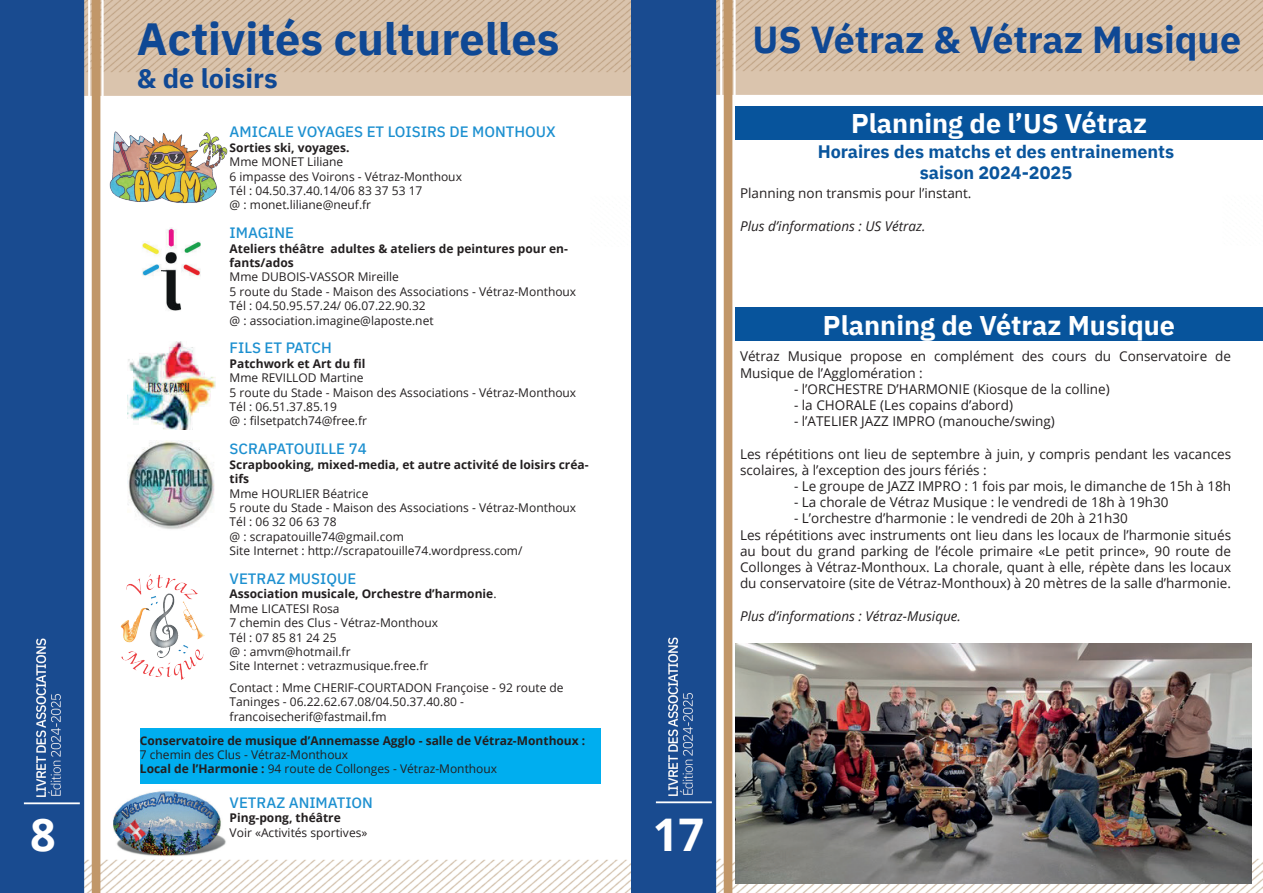
<style>
.page{position:relative;width:1263px;height:893px;background:#fff}
.page>*{position:absolute;margin:0;border:0;box-sizing:border-box;transform-origin:0 0}
.t1{font:700 45px "IBM Plex Sans";color:#0f4894}
.t2{font:700 45px "Open Sans";color:#fff}
.t3{font:700 37.5px "IBM Plex Sans";color:#0f4894}
.t4{font:700 27px "IBM Plex Sans";color:#fff}
.t5{font:700 27px "IBM Plex Sans";color:#0f4894}
.t6{font:700 18px/21.6px "IBM Plex Sans";color:#09559d;text-align:center}
.t7{font:500 15px "IBM Plex Sans";color:#1d90d0}
.t8{font:13.5px/16.2px "Open Sans";color:#231f20}
.t9{font:italic 13.5px "Open Sans";color:#231f20}
.t10{font:12px/14.4px "Open Sans";color:#231f20}
.t11{font:700 12px/14.4px "Open Sans";color:#231f20}
.s1{font-weight:700}
</style>
<div class="page">
<img style="left:0;top:0;width:1263px;height:893px">
<img style="left:109px;top:571px;width:108px;height:110px">
<img style="left:127px;top:341px;width:89px;height:89px">
<img style="left:127px;top:441px;width:90px;height:90px">
<img style="left:140px;top:227px;width:63px;height:85px">
<img style="left:106px;top:126px;width:124px;height:78px">
<div style="left:140px;top:728px;width:461px;height:56px;background:#00aeef"></div>
<img style="left:106px;top:788px;width:121px;height:68px">
<div style="left:735px;top:106px;width:528px;height:34px;background:#07549c"></div>
<div style="left:735px;top:308px;width:528px;height:33px;background:#07549c"></div>
<img style="left:735px;top:644px;width:517px;height:239px">
<h1 class="t2" style="left:30px;top:803px;width:27px">8</h1>
<h1 class="t1" style="left:137px;top:4px;width:424px">Activités culturelles</h1>
<h3 class="t5" style="left:137px;top:57px;width:142px">&amp; de loisirs</h3>
<p class="t7" style="left:230px;top:120px;width:327px">AMICALE VOYAGES ET LOISIRS DE MONTHOUX</p>
<p class="t11" style="left:230px;top:140px;width:121px">Sorties ski, voyages.</p>
<p class="t10" style="left:230px;top:154px;width:234px">Mme MONET Liliane<br>6 impasse des Voirons - Vétraz-Monthoux<br>Tél : 04.50.37.40.14/06 83 37 53 17<br>@ : monet.liliane@neuf.fr</p>
<p class="t7" style="left:230px;top:221px;width:66px">IMAGINE</p>
<p class="t11" style="left:230px;top:241px;width:340px">Ateliers théâtre adultes &amp; ateliers de peintures pour en&shy;fants/ados</p>
<p class="t10" style="left:230px;top:270px;width:348px">Mme DUBOIS-VASSOR Mireille<br>5 route du Stade - Maison des Associations - Vétraz-Monthoux Tél : 04.50.95.57.24/ 06.07.22.90.32<br>@ : association.imagine@laposte.net</p>
<p class="t7" style="left:230px;top:336px;width:104px">FILS ET PATCH</p>
<p class="t11" style="left:230px;top:356px;width:137px">Patchwork et Art du fil</p>
<p class="t10" style="left:230px;top:370px;width:348px">Mme REVILLOD Martine<br>5 route du Stade - Maison des Associations - Vétraz-Monthoux<br>Tél : 06.51.37.85.19<br>@ : filsetpatch74@free.fr</p>
<p class="t7" style="left:230px;top:437px;width:139px">SCRAPATOUILLE 74</p>
<p class="t11" style="left:230px;top:457px;width:360px">Scrapbooking, mixed-media, et autre activité de loisirs créa&shy;tifs</p>
<p class="t10" style="left:230px;top:486px;width:348px">Mme HOURLIER Béatrice<br>5 route du Stade - Maison des Associations - Vétraz-Monthoux Tél : 06 32 06 63 78<br>@ : scrapatouille74@gmail.com<br>Site Internet : http://scrapatouille74.wordpress.com/</p>
<p class="t7" style="left:230px;top:567px;width:128px">VETRAZ MUSIQUE</p>
<p class="t10" style="left:230px;top:586px;width:268px"><span class="s1">Association musicale, Orchestre d’harmonie</span>.<br>Mme LICATESI Rosa<br>7 chemin des Clus - Vétraz-Monthoux<br>Tél : 07 85 81 24 25<br>@ : amvm@hotmail.fr<br>Site Internet : vetrazmusique.free.fr</p>
<p class="t10" style="left:230px;top:680px;width:336px">Contact : Mme CHERIF-COURTADON Françoise - 92 route de<br>Taninges - 06.22.62.67.08/04.50.37.40.80 - francoisecherif@fastmail.fm</p>
<p class="t11" style="left:140px;top:733px;width:447px">Conservatoire de musique d’Annemasse Agglo - salle de Vétraz-Monthoux :</p>
<p class="t10" style="left:140px;top:747px;width:359px">7 chemin des Clus - Vétraz-Monthoux<br><span class="s1">Local de l’Harmonie :</span> 94 route de Collonges - Vétraz-Monthoux</p>
<p class="t7" style="left:230px;top:791px;width:145px">VETRAZ ANIMATION</p>
<p class="t11" style="left:230px;top:810px;width:113px">Ping-pong, théâtre</p>
<p class="t10" style="left:230px;top:825px;width:139px">Voir «Activités sportives»</p>
<h2 class="t3" style="left:752px;top:9px;width:490px">US Vétraz &amp; Vétraz Musique</h2>
<h3 class="t4" style="left:851px;top:102px;width:297px">Planning de l’US Vétraz</h3>
<h3 class="t6" style="left:818px;top:139px;width:358px">Horaires des matchs et des entrainements saison 2024-2025</h3>
<p class="t8" style="left:740px;top:185px;width:233px">Planning non transmis pour l’instant.</p>
<p class="t9" style="left:740px;top:216px;width:187px">Plus d’informations : US Vétraz.</p>
<h3 class="t4" style="left:823px;top:304px;width:354px">Planning de Vétraz Musique</h3>
<p class="t8" style="left:740px;top:348px;width:493px">Vétraz Musique propose en complément des cours du Conservatoire de<br>Musique de l’Agglomération :</p>
<p class="t8" style="left:794px;top:380px;width:317px">- l’ORCHESTRE D’HARMONIE (Kiosque de la colline)</p>
<p class="t8" style="left:794px;top:397px;width:221px">- la CHORALE (Les copains d’abord)</p>
<p class="t8" style="left:794px;top:413px;width:262px">- l’ATELIER JAZZ IMPRO (manouche/swing)</p>
<p class="t8" style="left:740px;top:445px;width:493px">Les répétitions ont lieu de septembre à juin, y compris pendant les vacances scolaires, à l’exception des jours fériés :</p>
<p class="t8" style="left:794px;top:478px;width:439px">- Le groupe de JAZZ IMPRO : 1 fois par mois, le dimanche de 15h à 18h</p>
<p class="t8" style="left:794px;top:494px;width:376px">- La chorale de Vétraz Musique : le vendredi de 18h à 19h30</p>
<p class="t8" style="left:740px;top:510px;width:493px;text-indent:54px">- L’orchestre d’harmonie : le vendredi de 20h à 21h30<br>Les répétitions avec instruments ont lieu dans les locaux de l’harmonie situés au bout du grand parking de l’école primaire «Le petit prince», 90 route de Collonges à Vétraz-Monthoux. La chorale, quant à elle, répète dans les locaux du conservatoire (site de Vétraz-Monthoux) à 20 mètres de la salle d’harmonie.</p>
<p class="t9" style="left:740px;top:606px;width:222px">Plus d’informations : Vétraz-Musique.</p>
<h1 class="t2" style="left:653px;top:803px;width:53px">17</h1>
</div>
